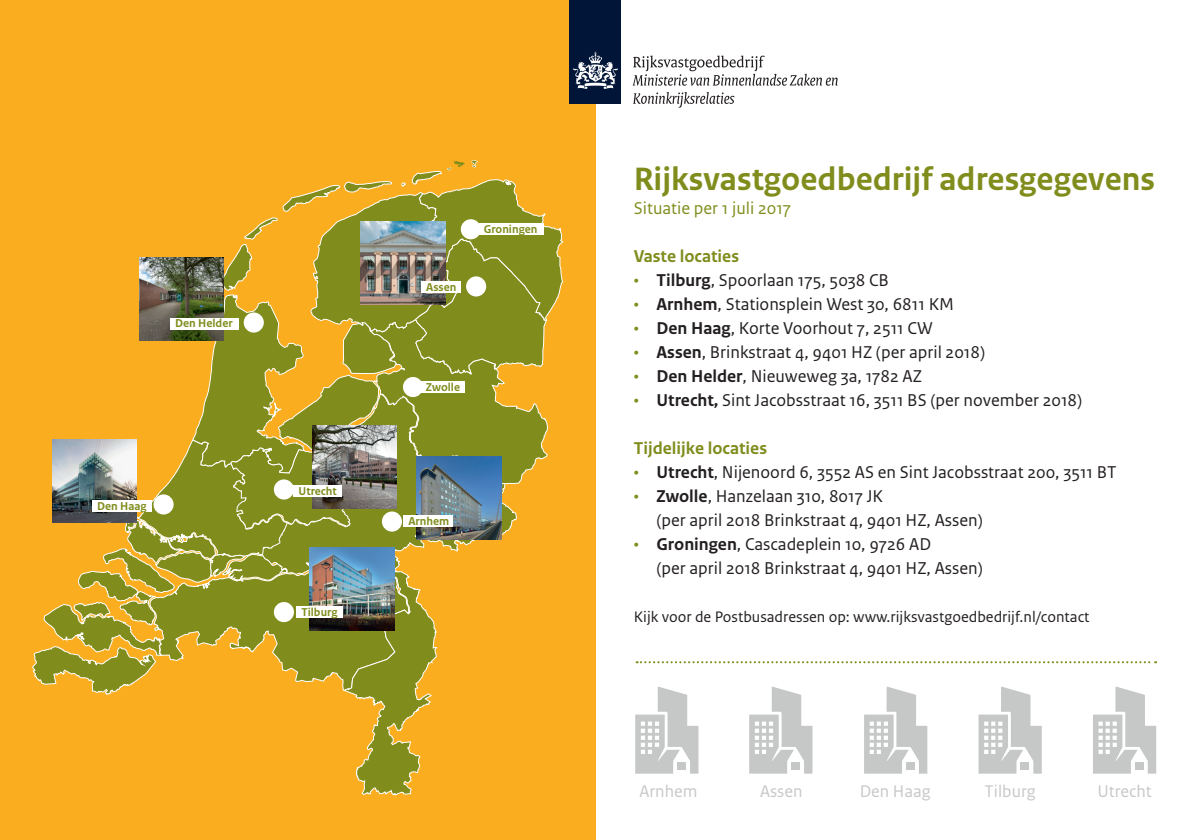
<style>
.page{position:relative;width:1191px;height:840px;background:#fff}
.page>*{position:absolute;margin:0;border:0;box-sizing:border-box;transform-origin:0 0}
.t1{font:700 34px "Rijksoverheid Sans Text";color:#808d1d}
.t2{font:18px/24px "Rijksoverheid Sans Text";color:#231f20}
.t3{font:700 18px "Rijksoverheid Sans Text";color:#808d1d}
.t4{font:18px "Rijksoverheid Sans Text";color:#808d1d}
.t5{font:17.8px "Rijksoverheid Sans Text";color:#c7c8ca}
.t6{font:16px "Rijksoverheid Sans Text";color:#231f20}
.t7{font:700 12px "Rijksoverheid Sans Text";color:#808d1d}
.s1{color:#808d1d}
.s2{font-weight:700}
</style>
<div class="page">
<div style="left:0;top:0;width:595px;height:839px;background:#faad1e"></div>
<svg style="left:32px;top:160px;width:532px;height:635px"></svg>
<div style="left:569px;top:0;width:52px;height:104px;background:#001537"></div>
<svg style="left:573px;top:52px;width:45px;height:37px"></svg>
<svg style="left:632px;top:56px;width:205px;height:30px"></svg>
<svg style="left:633px;top:92px;width:101px;height:16px"></svg>
<div style="left:153px;top:494px;width:21px;height:20px;background:#fff;border-radius:50%"></div>
<div style="left:274px;top:601px;width:20px;height:20px;background:#fff;border-radius:50%"></div>
<div style="left:466px;top:276px;width:20px;height:20px;background:#fff;border-radius:50%"></div>
<div style="left:382px;top:511px;width:20px;height:20px;background:#fff;border-radius:50%"></div>
<div style="left:274px;top:479px;width:20px;height:20px;background:#fff;border-radius:50%"></div>
<div style="left:244px;top:312px;width:20px;height:20px;background:#fff;border-radius:50%"></div>
<img style="left:139px;top:257px;width:85px;height:83px">
<img style="left:361px;top:221px;width:84px;height:83px">
<img style="left:52px;top:439px;width:85px;height:83px">
<img style="left:310px;top:547px;width:84px;height:83px">
<img style="left:417px;top:456px;width:84px;height:83px">
<img style="left:313px;top:425px;width:84px;height:83px">
<div style="left:403px;top:377px;width:20px;height:20px;background:#fff;border-radius:50%"></div>
<div style="left:461px;top:219px;width:20px;height:20px;background:#fff;border-radius:50%"></div>
<div style="left:421px;top:381px;width:44px;height:11px;background:#fff"></div>
<div style="left:479px;top:223px;width:64px;height:12px;background:#fff"></div>
<div style="left:170px;top:317px;width:69px;height:12px;background:#fff"></div>
<div style="left:421px;top:281px;width:39px;height:12px;background:#fff"></div>
<div style="left:92px;top:500px;width:60px;height:11px;background:#fff"></div>
<div style="left:293px;top:485px;width:49px;height:11px;background:#fff"></div>
<div style="left:296px;top:606px;width:47px;height:11px;background:#fff"></div>
<div style="left:403px;top:515px;width:50px;height:12px;background:#fff"></div>
<svg style="left:635px;top:686px;width:63px;height:87px"></svg>
<svg style="left:749px;top:686px;width:63px;height:87px"></svg>
<svg style="left:864px;top:686px;width:63px;height:87px"></svg>
<svg style="left:978px;top:686px;width:63px;height:87px"></svg>
<svg style="left:1093px;top:686px;width:63px;height:87px"></svg>
<svg style="left:636px;top:661px;width:520px;height:2px"></svg>
<p class="t7" style="left:175px;top:316px;width:59px">Den Helder</p>
<p class="t7" style="left:97px;top:498px;width:51px">Den Haag</p>
<p class="t7" style="left:298px;top:484px;width:40px">Utrecht</p>
<p class="t7" style="left:301px;top:605px;width:38px">Tilburg</p>
<p class="t7" style="left:426px;top:280px;width:32px">Assen</p>
<p class="t7" style="left:484px;top:222px;width:55px">Groningen</p>
<p class="t7" style="left:426px;top:380px;width:36px">Zwolle</p>
<p class="t7" style="left:408px;top:514px;width:42px">Arnhem</p>
<h1 class="t1" style="left:634px;top:159px;width:523px">Rijksvastgoedbedrijf adresgegevens</h1>
<p class="t4" style="left:634px;top:197px;width:159px">Situatie per 1 juli 2017</p>
<p class="t3" style="left:634px;top:245px;width:107px">Vaste locaties</p>
<p class="t2" style="left:634px;top:268px;width:257px"><span class="s1">•</span> <span class="s2">Tilburg</span>, Spoorlaan 175, 5038 CB</p>
<p class="t2" style="left:634px;top:292px;width:322px"><span class="s1">•</span> <span class="s2">Arnhem</span>, Stationsplein West 30, 6811 KM</p>
<p class="t2" style="left:634px;top:316px;width:300px"><span class="s1">•</span> <span class="s2">Den Haag</span>, Korte Voorhout 7, 2511 CW</p>
<p class="t2" style="left:634px;top:340px;width:353px"><span class="s1">•</span> <span class="s2">Assen</span>, Brinkstraat 4, 9401 HZ (per april 2018)</p>
<p class="t2" style="left:634px;top:364px;width:290px"><span class="s1">•</span> <span class="s2">Den Helder</span>, Nieuweweg 3a, 1782 AZ</p>
<p class="t2" style="left:634px;top:388px;width:450px"><span class="s1">•</span> <span class="s2">Utrecht,</span> Sint Jacobsstraat 16, 3511 BS (per november 2018)</p>
<p class="t3" style="left:634px;top:437px;width:135px">Tijdelijke locaties</p>
<p class="t2" style="left:634px;top:460px;width:484px"><span class="s1">•</span> <span class="s2">Utrecht</span>, Nijenoord 6, 3552 AS en Sint Jacobsstraat 200, 3511 BT</p>
<p class="t2" style="left:656px;top:484px;width:328px;text-indent:-23px"><span class="s1">•</span> <span class="s2">Zwolle</span>, Hanzelaan 310, 8017 JK<br>(per april 2018 Brinkstraat 4, 9401 HZ, Assen)</p>
<p class="t2" style="left:656px;top:532px;width:328px;text-indent:-23px"><span class="s1">•</span> <span class="s2">Groningen</span>, Cascadeplein 10, 9726 AD<br>(per april 2018 Brinkstraat 4, 9401 HZ, Assen)</p>
<p class="t6" style="left:634px;top:607px;width:457px">Kijk voor de Postbusadressen op: www.rijksvastgoedbedrijf.nl/contact</p>
<p class="t5" style="left:639px;top:780px;width:59px">Arnhem</p>
<p class="t5" style="left:760px;top:780px;width:44px">Assen</p>
<p class="t5" style="left:859px;top:780px;width:72px">Den Haag</p>
<p class="t5" style="left:984px;top:780px;width:53px">Tilburg</p>
<p class="t5" style="left:1097px;top:780px;width:56px">Utrecht</p>
</div>
